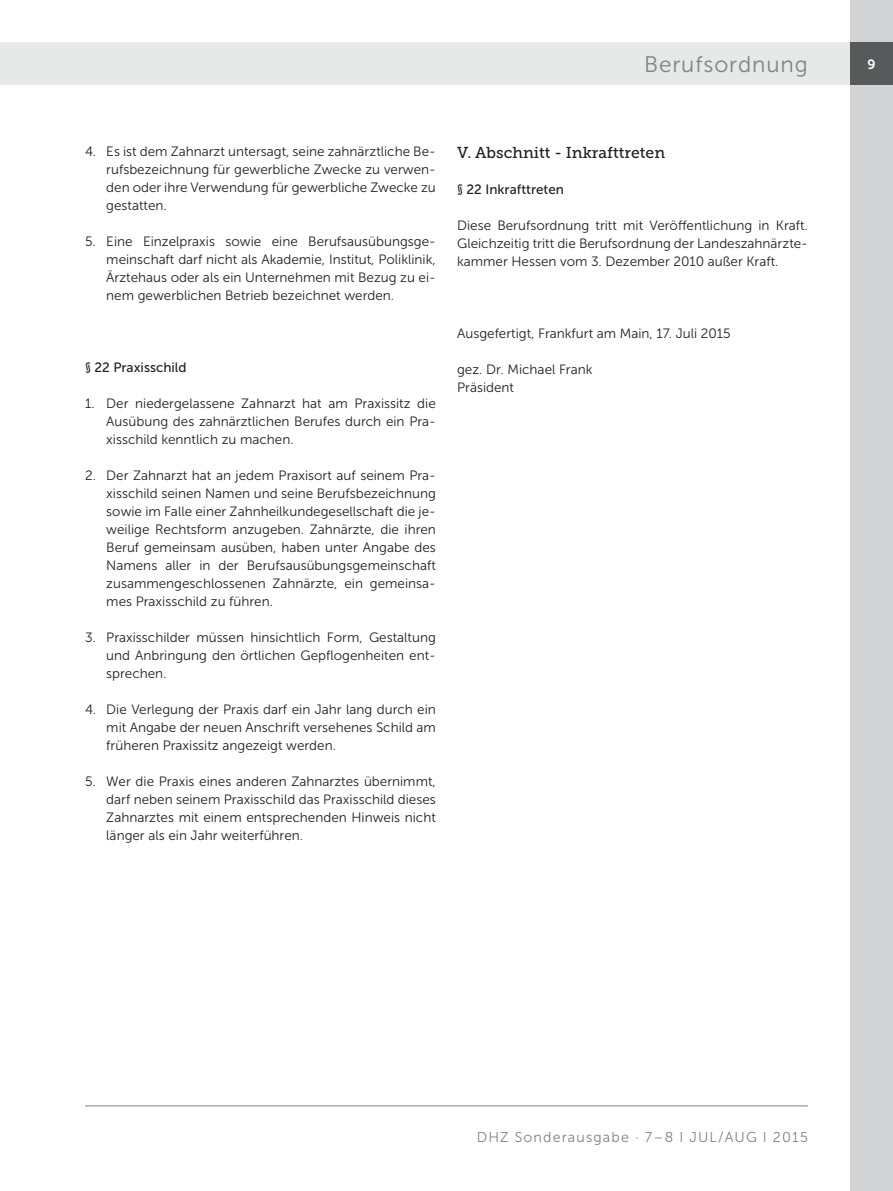
<style>
.page{position:relative;width:893px;height:1191px;background:#fff}
.page>*{position:absolute;margin:0;border:0;box-sizing:border-box;transform-origin:0 0}
.t1{font:22.5px "Museo Sans 300";letter-spacing:.04em;color:#808285}
.t2{font:15.75px "Museo Slab 500";color:#231f20}
.t3{font:14.25px "Museo Sans 300";letter-spacing:.08em;color:#808285}
.t4{font:13.5px/18px "Museo Sans 300";color:#231f20;text-align:justify}
.t5{font:13.5px "Museo Sans 500";color:#231f20}
.t6{font:13.5px "Museo Sans 700";color:#fff}
</style>
<div class="page">
<div style="left:850px;top:0;width:43px;height:1191px;background:#d1d3d4"></div>
<div style="left:0;top:43px;width:850px;height:42px;background:#e7e8e8"></div>
<div style="left:850px;top:43px;width:43px;height:42px;background:#58595b"></div>
<hr style="left:85px;top:1105px;width:723px;height:1px;background:#808285">
<h1 class="t1" style="left:644px;top:52px;width:165px">Berufsordnung</h1>
<p class="t4" style="left:106px;top:143px;width:331px;text-indent:-21px">4. Es ist dem Zahnarzt untersagt, seine zahnärztliche Be&shy;rufsbezeichnung für gewerbliche Zwecke zu verwen&shy;den oder ihre Verwendung für gewerbliche Zwecke zu gestatten.</p>
<p class="t4" style="left:106px;top:233px;width:331px;text-indent:-21px">5. Eine Einzelpraxis sowie eine Berufsausübungsge&shy;meinschaft darf nicht als Akademie, Institut, Poliklinik, Ärztehaus oder als ein Unternehmen mit Bezug zu ei&shy;nem gewerblichen Betrieb bezeichnet werden.</p>
<p class="t5" style="left:85px;top:360px;width:103px">§ 22 Praxisschild</p>
<p class="t4" style="left:106px;top:395px;width:331px;text-indent:-21px">1. Der niedergelassene Zahnarzt hat am Praxissitz die Ausübung des zahnärztlichen Berufes durch ein Pra&shy;xisschild kenntlich zu machen.</p>
<p class="t4" style="left:106px;top:467px;width:331px;text-indent:-21px">2. Der Zahnarzt hat an jedem Praxisort auf seinem Pra&shy;xisschild seinen Namen und seine Berufsbezeichnung sowie im Falle einer Zahnheilkundegesellschaft die je&shy;weilige Rechtsform anzugeben. Zahnärzte, die ihren Beruf gemeinsam ausüben, haben unter Angabe des Namens aller in der Berufsausübungsgemeinschaft zusammengeschlossenen Zahnärzte, ein gemeinsa&shy;mes Praxisschild zu führen.</p>
<p class="t4" style="left:106px;top:629px;width:331px;text-indent:-21px">3. Praxisschilder müssen hinsichtlich Form, Gestaltung und Anbringung den örtlichen Gepflogenheiten ent&shy;sprechen.</p>
<p class="t4" style="left:106px;top:701px;width:331px;text-indent:-21px">4. Die Verlegung der Praxis darf ein Jahr lang durch ein mit Angabe der neuen Anschrift versehenes Schild am früheren Praxissitz angezeigt werden.</p>
<p class="t4" style="left:106px;top:773px;width:331px;text-indent:-21px">5. Wer die Praxis eines anderen Zahnarztes übernimmt, darf neben seinem Praxisschild das Praxisschild dieses Zahnarztes mit einem entsprechenden Hinweis nicht länger als ein Jahr weiterführen.</p>
<p class="t2" style="left:457px;top:144px;width:210px">V. Abschnitt - Inkrafttreten</p>
<p class="t5" style="left:457px;top:182px;width:108px">§ 22 Inkrafttreten</p>
<p class="t4" style="left:457px;top:216px;width:352px">Diese Berufsordnung tritt mit Veröffentlichung in Kraft.<br>Gleichzeitig tritt die Berufsordnung der Landeszahnärzte&shy;kammer Hessen vom 3. Dezember 2010 außer Kraft.</p>
<p class="t4" style="left:457px;top:324px;width:275px">Ausgefertigt, Frankfurt am Main, 17. Juli 2015</p>
<p class="t4" style="left:457px;top:360px;width:137px">gez. Dr. Michael Frank<br>Präsident</p>
<p class="t6" style="left:868px;top:57px;width:10px">9</p>
<p class="t3" style="left:477px;top:1129px;width:333px">DHZ Sonderausgabe · 7–8 I JUL/AUG I 2015</p>
</div>
